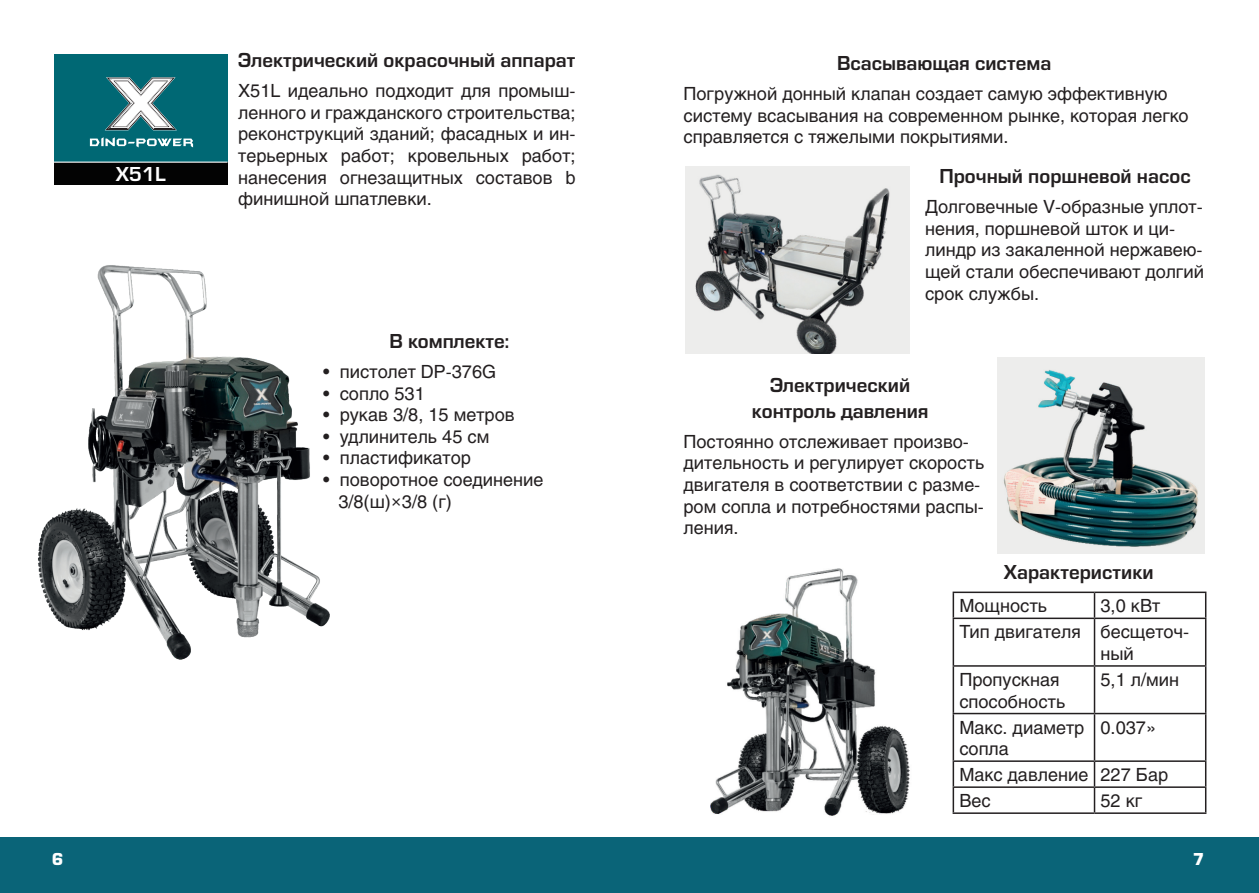
<style>
.page{position:relative;width:1259px;height:893px;background:#fff}
.page>*{position:absolute;margin:0;border:0;box-sizing:border-box;transform-origin:0 0}
.podzagol{font:700 21px/25.2px "Eurostile";color:#231f20;text-align:center}
.podzagol-2{font:700 21px "Eurostile";color:#fff}
.body{font:18px/21.6px "Helios C";color:#231f20}
.Podp8{font:18px/21.6px "Helios C";color:#231f20}
.t1{font:900 18px "Eurostile";color:#fff}
.s1{font-family:"Eurostile"}
</style>
<div class="page">
<div style="left:0;top:838px;width:1259px;height:55px;background:#0a6478"></div>
<hr style="left:952px;top:592px;width:142px;height:1px;background:#231f20">
<hr style="left:952px;top:593px;width:2px;height:25px;background:#231f20">
<hr style="left:1094px;top:592px;width:112px;height:1px;background:#231f20">
<hr style="left:1093px;top:593px;width:2px;height:25px;background:#231f20">
<svg style="left:1205px;top:593px;width:1px;height:25px"></svg>
<hr style="left:952px;top:618px;width:142px;height:1px;background:#231f20">
<hr style="left:952px;top:619px;width:2px;height:46px;background:#231f20">
<hr style="left:1094px;top:618px;width:112px;height:1px;background:#231f20">
<hr style="left:1093px;top:619px;width:2px;height:46px;background:#231f20">
<hr style="left:1205px;top:619px;width:1px;height:46px;background:#231f20">
<hr style="left:952px;top:665px;width:142px;height:2px;background:#231f20">
<hr style="left:952px;top:667px;width:2px;height:46px;background:#231f20">
<hr style="left:1094px;top:665px;width:112px;height:2px;background:#231f20">
<hr style="left:1093px;top:667px;width:2px;height:46px;background:#231f20">
<hr style="left:1205px;top:667px;width:1px;height:46px;background:#231f20">
<hr style="left:952px;top:713px;width:142px;height:1px;background:#231f20">
<hr style="left:952px;top:714px;width:2px;height:46px;background:#231f20">
<hr style="left:1094px;top:713px;width:112px;height:1px;background:#231f20">
<hr style="left:1093px;top:714px;width:2px;height:46px;background:#231f20">
<hr style="left:1205px;top:714px;width:1px;height:46px;background:#231f20">
<hr style="left:952px;top:760px;width:142px;height:2px;background:#231f20">
<hr style="left:952px;top:762px;width:2px;height:24px;background:#231f20">
<hr style="left:1094px;top:760px;width:112px;height:2px;background:#231f20">
<hr style="left:1093px;top:762px;width:2px;height:24px;background:#231f20">
<hr style="left:952px;top:786px;width:142px;height:2px;background:#231f20">
<hr style="left:952px;top:788px;width:2px;height:24px;background:#231f20">
<hr style="left:1094px;top:786px;width:112px;height:2px;background:#231f20">
<hr style="left:1093px;top:788px;width:2px;height:24px;background:#231f20">
<svg style="left:1205px;top:762px;width:1px;height:50px"></svg>
<hr style="left:952px;top:812px;width:142px;height:2px;background:#231f20">
<hr style="left:1094px;top:812px;width:112px;height:2px;background:#231f20">
<div style="left:54px;top:54px;width:173px;height:108px;background:#006874"></div>
<div style="left:54px;top:162px;width:173px;height:23px;background:#030303"></div>
<hr style="left:54px;top:162px;width:173px;height:1px;background:#fff">
<svg style="left:105px;top:77px;width:72px;height:53px"></svg>
<svg style="left:90px;top:137px;width:103px;height:10px"></svg>
<img style="left:38px;top:265px;width:292px;height:395px">
<img style="left:685px;top:167px;width:225px;height:187px">
<img style="left:997px;top:357px;width:207px;height:196px">
<img style="left:710px;top:568px;width:200px;height:248px">
<p class="podzagol-2" style="left:116px;top:162px;width:52px">X51L</p>
<p class="podzagol" style="left:238px;top:48px;width:339px">Электрический окрасочный аппарат</p>
<p class="body" style="left:238px;top:80px;width:339px;text-align:justify">X51L идеально подходит для промыш&shy;ленного и гражданского строительства; реконструкций зданий; фасадных и ин&shy;терьерных работ; кровельных работ; нанесения огнезащитных составов b финишной шпатлевки.</p>
<p class="podzagol" style="left:389px;top:329px;width:121px">В комплекте:</p>
<p class="body" style="left:323px;top:361px;width:174px">• пистолет DP-376G</p>
<p class="body" style="left:323px;top:382px;width:103px">• сопло 531</p>
<p class="body" style="left:323px;top:404px;width:193px">• рукав 3/8, 15 метров</p>
<p class="body" style="left:323px;top:425px;width:168px">• удлинитель 45 см</p>
<p class="body" style="left:323px;top:447px;width:149px">• пластификатор</p>
<p class="body" style="left:323px;top:469px;width:222px">• поворотное соединение</p>
<p class="body" style="left:338px;top:490px;width:115px">3/8(ш)<span class="s1">×</span>3/8 (г)</p>
<p class="podzagol" style="left:837px;top:51px;width:216px">Всасывающая система</p>
<p class="Podp8" style="left:683px;top:83px;width:507px">Погружной донный клапан создает самую эффективную систему всасывания на современном рынке, которая легко справляется с тяжелыми покрытиями.</p>
<p class="podzagol" style="left:939px;top:164px;width:253px">Прочный поршневой насос</p>
<p class="Podp8" style="left:925px;top:196px;width:280px">Долговечные V-образные уплот&shy;нения, поршневой шток и ци&shy;линдр из закаленной нержавею&shy;щей стали обеспечивают долгий срок службы.</p>
<p class="podzagol" style="left:752px;top:373px;width:178px">Электрический контроль давления</p>
<p class="body" style="left:683px;top:430px;width:302px">Постоянно отслеживает произво&shy;дительность и регулирует скорость двигателя в соответствии с разме&shy;ром сопла и потребностями распы&shy;ления.</p>
<p class="podzagol" style="left:1004px;top:560px;width:151px">Характеристики</p>
<p class="body" style="left:959px;top:595px;width:89px">Мощность</p>
<p class="body" style="left:1100px;top:595px;width:61px">3,0 кВт</p>
<p class="body" style="left:959px;top:621px;width:123px">Тип двигателя</p>
<p class="body" style="left:1100px;top:621px;width:90px">бесщеточ&shy;ный</p>
<p class="body" style="left:959px;top:669px;width:107px">Пропускная способность</p>
<p class="body" style="left:1100px;top:669px;width:80px">5,1 л/мин</p>
<p class="body" style="left:959px;top:716px;width:126px">Макс. диаметр сопла</p>
<p class="body" style="left:1100px;top:716px;width:57px">0.037»</p>
<p class="body" style="left:959px;top:764px;width:130px">Макс давление</p>
<p class="body" style="left:1100px;top:764px;width:69px">227 Бар</p>
<p class="body" style="left:959px;top:790px;width:33px">Вес</p>
<p class="body" style="left:1100px;top:790px;width:43px">52 кг</p>
<p class="t1" style="left:52px;top:849px;width:13px">6</p>
<p class="t1" style="left:1193px;top:849px;width:13px">7</p>
</div>
